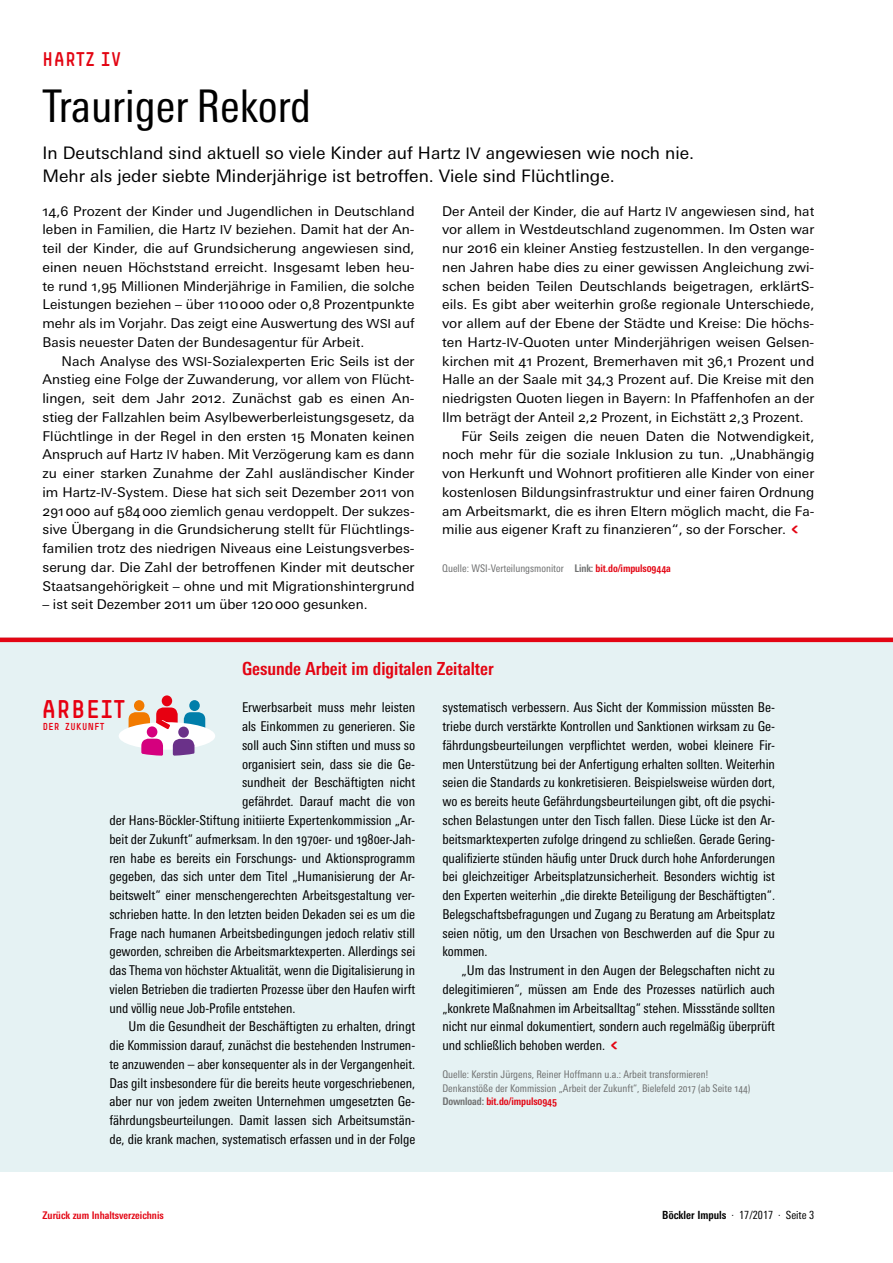
<style>
.page{position:relative;width:893px;height:1263px;background:#fff}
.page>*{position:absolute;margin:0;border:0;box-sizing:border-box;transform-origin:0 0}
._2__Head{font:condensed 45px "Univers Next Pro";color:#000}
.t1{font:25.2px "Simple HBS";letter-spacing:.05em;color:#e70011}
._1__Stichwort{font:19.5px "Simple HBS";letter-spacing:.05em;color:#e30513}
._7__Textbox_Titel_bo{font:700 condensed 18px "Univers Next Pro";color:#e30513}
._3__Vorspann{font:17.25px/22.5px "Univers Next Pro";color:#000}
._8__Infobox_Fließtex{font:condensed 13.5px/18.8px "Univers Next Pro";color:#000;text-align:justify}
._4__Fließtext_stumpf{font:13.5px/18.8px "Univers Next Pro";color:#000;text-align:justify}
._4__Fließtext{font:13.5px/18.8px "Univers Next Pro";color:#000;text-align:justify}
.t2{font:condensed 11.25px "Univers Next Pro";color:#000}
._5__Quelle_Artikel_o{font:condensed 10.5px/13.2px "Univers Next Pro";color:#6f7070}
.t3{font:700 condensed 10.5px "Univers Next Pro";color:#e30513}
.t4{font:9.9px "Simple HBS";letter-spacing:.05em;color:#e70011}
.s1{font-size:15.9px}
.s2{font-size:12.45px}
.s3{font-family:"Simple HBS";font-size:18px;color:#e30513}
.s4{font-weight:700}
.s5{font-weight:700;color:#e30513}
.s6{font-family:"Simple HBS";font-stretch:normal;font-size:18px;color:#e30513}
</style>
<div class="page">
<div style="left:0;top:637px;width:893px;height:535px;background:#e5f2f3"></div>
<hr style="left:0;top:638px;width:893px;height:4px;background:#e30513">
<div style="left:189px;top:700px;width:11px;height:11px;background:#007eaa;border-radius:50%"></div>
<div style="left:134px;top:700px;width:10px;height:11px;background:#f17a00;border-radius:50%"></div>
<div style="left:162px;top:695px;width:10px;height:11px;background:#e70011;border-radius:50%"></div>
<div style="left:119px;top:722px;width:96px;height:28px;background:#fff;border-radius:50%"></div>
<svg style="left:129px;top:707px;width:76px;height:49px"></svg>
<p class="_1__Stichwort" style="left:43px;top:48px;width:80px">HARTZ IV</p>
<p class="_2__Head" style="left:43px;top:80px;width:270px">Trauriger Rekord</p>
<p class="_3__Vorspann" style="left:43px;top:142px;width:653px">In Deutschland sind aktuell so viele Kinder auf Hartz <span class="s1">IV</span> angewiesen wie noch nie.<br>Mehr als jeder siebte Minderjährige ist betroffen. Viele sind Flüchtlinge.</p>
<p class="_4__Fließtext_stumpf" style="left:442px;top:201px;width:374px">Der Anteil der Kinder, die auf Hartz <span class="s2">IV</span> angewiesen sind, hat vor allem in Westdeutschland zugenommen. Im Osten war nur 2016 ein kleiner Anstieg festzustellen. In den vergange&shy;nen Jahren habe dies zu einer gewissen Angleichung zwi&shy;schen beiden Teilen Deutschlands beigetragen, erklärtS&shy;eils. Es gibt aber weiterhin große regionale Unterschiede, vor allem auf der Ebene der Städte und Kreise: Die höchs&shy;ten Hartz-<span class="s2">IV</span>-Quoten unter Minderjährigen weisen Gelsen&shy;kirchen mit 41 Prozent, Bremerhaven mit 36,1 Prozent und Halle an der Saale mit 34,3 Prozent auf. Die Kreise mit den niedrigsten Quoten liegen in Bayern: In Pfaffenhofen an der Ilm beträgt der Anteil 2,2 Prozent, in Eichstätt 2,3 Prozent.</p>
<p class="_4__Fließtext" style="left:442px;top:426px;width:374px;text-indent:19px">Für Seils zeigen die neuen Daten die Notwendigkeit, noch mehr für die soziale Inklusion zu tun. „Unabhängig von Herkunft und Wohnort profitieren alle Kinder von einer kostenlosen Bildungsinfrastruktur und einer fairen Ordnung am Arbeitsmarkt, die es ihren Eltern möglich macht, die Fa&shy;milie aus eigener Kraft zu finanzieren“, so der Forscher.<span class="s3">&lt;</span></p>
<p class="_5__Quelle_Artikel_o" style="left:442px;top:562px;width:230px">Quelle: WSI-Verteilungsmonitor <span class="s4">Link:</span> <span class="s5">bit.do/impuls0944a</span></p>
<p class="_4__Fließtext_stumpf" style="left:43px;top:201px;width:374px">14,6 Prozent der Kinder und Jugendlichen in Deutschland leben in Familien, die Hartz <span class="s2">IV</span> beziehen. Damit hat der An&shy;teil der Kinder, die auf Grundsicherung angewiesen sind, einen neuen Höchststand erreicht. Insgesamt leben heu&shy;te rund 1,95 Millionen Minderjährige in Familien, die solche Leistungen beziehen – über 110000 oder 0,8 Prozentpunkte mehr als im Vorjahr. Das zeigt eine Auswertung des <span class="s2">WSI</span> auf Basis neuester Daten der Bundesagentur für Arbeit.</p>
<p class="_4__Fließtext" style="left:43px;top:351px;width:374px;text-indent:19px">Nach Analyse des <span class="s2">WSI</span>-Sozialexperten Eric Seils ist der Anstieg eine Folge der Zuwanderung, vor allem von Flücht&shy;lingen, seit dem Jahr 2012. Zunächst gab es einen An&shy;stieg der Fallzahlen beim Asylbewerberleistungsgesetz, da Flüchtlinge in der Regel in den ersten 15 Monaten keinen Anspruch auf Hartz <span class="s2">IV</span> haben. Mit Verzögerung kam es dann zu einer starken Zunahme der Zahl ausländischer Kinder im Hartz-<span class="s2">IV</span>-System. Diese hat sich seit Dezember 2011 von 291000 auf 584000 ziemlich genau verdoppelt. Der sukzes&shy;sive Übergang in die Grundsicherung stellt für Flüchtlings&shy;familien trotz des niedrigen Niveaus eine Leistungsverbes&shy;serung dar. Die Zahl der betroffenen Kinder mit deutscher Staatsangehörigkeit – ohne und mit Migrationshintergrund</p>
<p class="_4__Fließtext" style="left:43px;top:595px;width:327px">– ist seit Dezember 2011 um über 120000 gesunken.</p>
<p class="_7__Textbox_Titel_bo" style="left:242px;top:658px;width:253px">Gesunde Arbeit im digitalen Zeitalter</p>
<p class="_8__Infobox_Fließtex" style="left:242px;top:698px;width:175px">Erwerbsarbeit muss mehr leisten</p>
<p class="_8__Infobox_Fließtex" style="left:242px;top:717px;width:175px">als Einkommen zu generieren. Sie</p>
<p class="_8__Infobox_Fließtex" style="left:242px;top:736px;width:175px">soll auch Sinn stiften und muss so</p>
<p class="_8__Infobox_Fließtex" style="left:242px;top:754px;width:175px">organisiert sein, dass sie die Ge-</p>
<p class="_8__Infobox_Fließtex" style="left:242px;top:773px;width:175px">sundheit der Beschäftigten nicht</p>
<p class="_8__Infobox_Fließtex" style="left:242px;top:792px;width:175px">gefährdet. Darauf macht die von</p>
<p class="_8__Infobox_Fließtex" style="left:109px;top:811px;width:307px">der Hans-Böckler-Stiftung initiierte Expertenkommission „Ar-</p>
<p class="_8__Infobox_Fließtex" style="left:109px;top:829px;width:307px">beit der Zukunft“ aufmerksam. In den 1970er- und 1980er-Jah-</p>
<p class="_8__Infobox_Fließtex" style="left:109px;top:848px;width:307px">ren habe es bereits ein Forschungs- und Aktionsprogramm</p>
<p class="_8__Infobox_Fließtex" style="left:109px;top:867px;width:307px">gegeben, das sich unter dem Titel „Humanisierung der Ar-</p>
<p class="_8__Infobox_Fließtex" style="left:109px;top:886px;width:307px">beitswelt“ einer menschengerechten Arbeitsgestaltung ver-</p>
<p class="_8__Infobox_Fließtex" style="left:109px;top:904px;width:307px">schrieben hatte. In den letzten beiden Dekaden sei es um die</p>
<p class="_8__Infobox_Fließtex" style="left:109px;top:923px;width:307px">Frage nach humanen Arbeitsbedingungen jedoch relativ still</p>
<p class="_8__Infobox_Fließtex" style="left:109px;top:942px;width:307px">geworden, schreiben die Arbeitsmarktexperten. Allerdings sei</p>
<p class="_8__Infobox_Fließtex" style="left:109px;top:961px;width:307px">das Thema von höchster Aktualität, wenn die Digitalisierung in</p>
<p class="_8__Infobox_Fließtex" style="left:109px;top:979px;width:307px">vielen Betrieben die tradierten Prozesse über den Haufen wirft</p>
<p class="_8__Infobox_Fließtex" style="left:109px;top:998px;width:188px">und völlig neue Job-Profile entstehen.</p>
<p class="_8__Infobox_Fließtex" style="left:109px;top:1017px;width:307px;text-indent:19px">Um die Gesundheit der Beschäftigten zu erhalten, dringt die Kommission darauf, zunächst die bestehenden Instrumen&shy;te anzuwenden – aber konsequenter als in der Vergangenheit.<br>Das gilt insbesondere für die bereits heute vorgeschriebenen, aber nur von jedem zweiten Unternehmen umgesetzten Ge&shy;fährdungsbeurteilungen. Damit lassen sich Arbeitsumstän&shy;de, die krank machen, systematisch erfassen und in der Folge</p>
<p class="t1" style="left:42px;top:695px;width:84px">ARBEIT</p>
<p class="t4" style="left:43px;top:721px;width:63px">DER ZUKUNFT</p>
<p class="_8__Infobox_Fließtex" style="left:442px;top:698px;width:334px">systematisch verbessern. Aus Sicht der Kommission müssten Be&shy;triebe durch verstärkte Kontrollen und Sanktionen wirksam zu Ge&shy;fährdungsbeurteilungen verpflichtet werden, wobei kleinere Fir&shy;men Unterstützung bei der Anfertigung erhalten sollten. Weiterhin seien die Standards zu konkretisieren. Beispielsweise würden dort, wo es bereits heute Gefährdungsbeurteilungen gibt, oft die psychi&shy;schen Belastungen unter den Tisch fallen. Diese Lücke ist den Ar&shy;beitsmarktexperten zufolge dringend zu schließen. Gerade Gering&shy;qualifizierte stünden häufig unter Druck durch hohe Anforderungen bei gleichzeitiger Arbeitsplatzunsicherheit. Besonders wichtig ist den Experten weiterhin „die direkte Beteiligung der Beschäftigten“.<br>Belegschaftsbefragungen und Zugang zu Beratung am Arbeitsplatz seien nötig, um den Ursachen von Beschwerden auf die Spur zu kommen.</p>
<p class="_8__Infobox_Fließtex" style="left:442px;top:961px;width:334px;text-indent:19px">„Um das Instrument in den Augen der Belegschaften nicht zu delegitimieren“, müssen am Ende des Prozesses natürlich auch „konkrete Maßnahmen im Arbeitsalltag“ stehen. Missstände sollten nicht nur einmal dokumentiert, sondern auch regelmäßig überprüft und schließlich behoben werden.<span class="s6">&lt;</span></p>
<p class="_5__Quelle_Artikel_o" style="left:442px;top:1068px;width:310px">Quelle: Kerstin Jürgens, Reiner Hoffmann u.a.: Arbeit transformieren!<br>Denkanstöße der Kommission „Arbeit der Zukunft“, Bielefeld 2017 (ab Seite 144)<br><span class="s4">Download:</span> <span class="s5">bit.do/impuls0945</span></p>
<p class="t3" style="left:43px;top:1209px;width:123px">Zurück zum Inhaltsverzeichnis</p>
<p class="t2" style="left:662px;top:1208px;width:153px"><span class="s4">Böckler Impuls</span> · 17/2017 · Seite 3</p>
</div>
